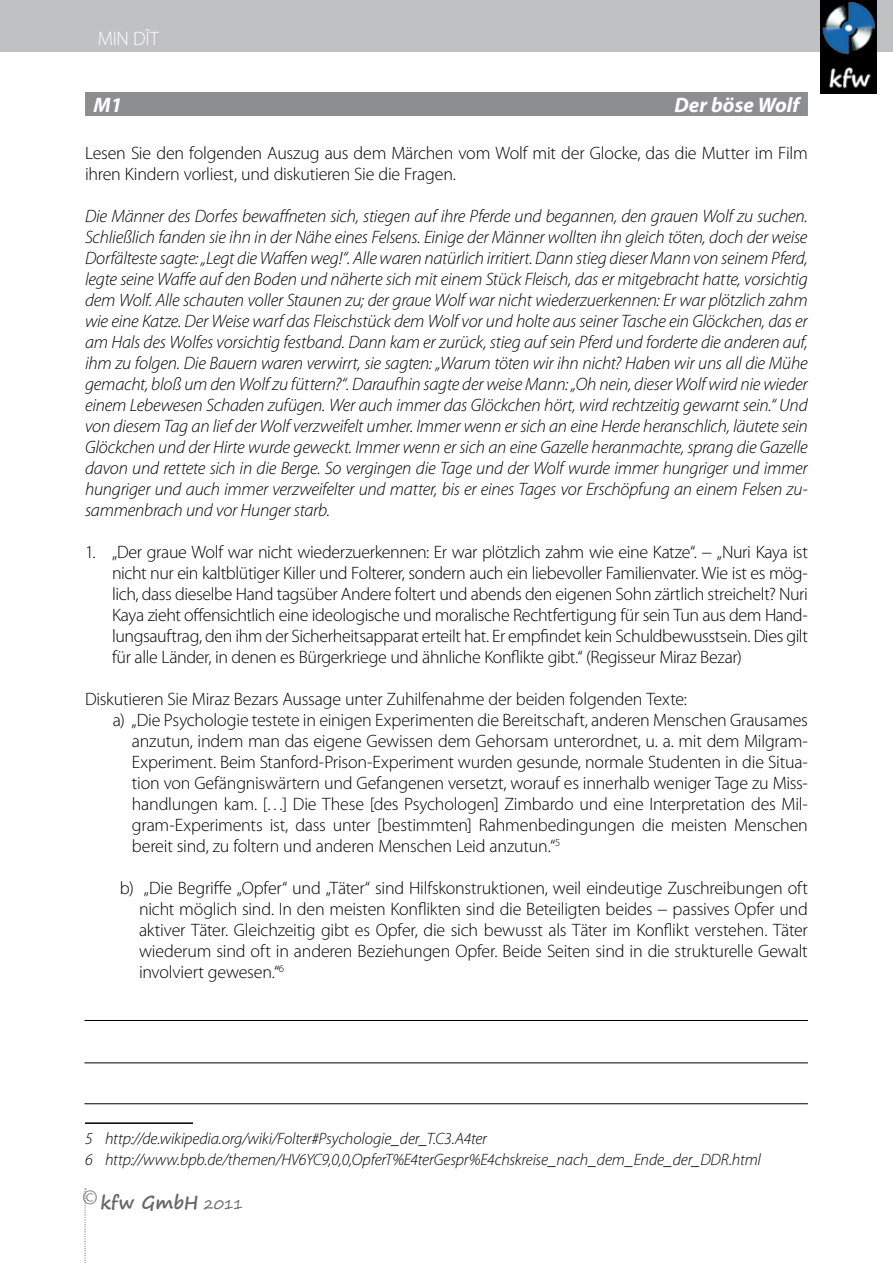
<style>
.page{position:relative;width:893px;height:1263px;background:#fff}
.page>*{position:absolute;margin:0;border:0;box-sizing:border-box;transform-origin:0 0}
.t1{font:italic 700 21px "Myriad Pro";color:#fff}
.t2{font:300 19.5px "Myriad Pro";letter-spacing:-.015em;color:#fff}
.t3{font:300 18px/21px "Myriad Pro";letter-spacing:-.015em;color:#000;text-align:justify}
.t4{font:italic 300 18px/21px "Myriad Pro";letter-spacing:-.015em;color:#000;text-align:justify}
.t5{font:700 18px "Segoe Print";letter-spacing:.005em;color:#666769}
.t6{font:italic 300 16.5px/21px "Myriad Pro";letter-spacing:-.01em;color:#000}
.s1{font-weight:400;font-size:13.5px}
</style>
<div class="page">
<div style="left:0;top:0;width:893px;height:52px;background:#c0c1c2"></div>
<img style="left:820px;top:0;width:56px;height:94px">
<svg style="left:84px;top:1188px;width:2px;height:75px"></svg>
<div style="left:85px;top:92px;width:723px;height:24px;background:#8d8e90"></div>
<hr style="left:85px;top:1122px;width:108px;height:2px;background:#000">
<hr style="left:84px;top:1020px;width:724px;height:1px;background:#000">
<hr style="left:84px;top:1062px;width:724px;height:1px;background:#000">
<hr style="left:84px;top:1103px;width:724px;height:1px;background:#000">
<p class="t2" style="left:98px;top:26px;width:62px">Min Dît</p>
<p class="t1" style="left:94px;top:91px;width:30px">M1</p>
<p class="t1" style="left:674px;top:91px;width:126px">Der böse Wolf</p>
<p class="t3" style="left:85px;top:142px;width:724px">Lesen Sie den folgenden Auszug aus dem Märchen vom Wolf mit der Glocke, das die Mutter im Film ihren Kindern vorliest, und diskutieren Sie die Fragen.</p>
<p class="t4" style="left:85px;top:205px;width:724px">Die Männer des Dorfes bewaffneten sich, stiegen auf ihre Pferde und begannen, den grauen Wolf zu suchen.<br>Schließlich fanden sie ihn in der Nähe eines Felsens. Einige der Männer wollten ihn gleich töten, doch der weise Dorfälteste sagte: „Legt die Waffen weg!“. Alle waren natürlich irritiert. Dann stieg dieser Mann von seinem Pferd, legte seine Waffe auf den Boden und näherte sich mit einem Stück Fleisch, das er mitgebracht hatte, vorsichtig dem Wolf. Alle schauten voller Staunen zu; der graue Wolf war nicht wiederzuerkennen: Er war plötzlich zahm wie eine Katze. Der Weise warf das Fleischstück dem Wolf vor und holte aus seiner Tasche ein Glöckchen, das er am Hals des Wolfes vorsichtig festband. Dann kam er zurück, stieg auf sein Pferd und forderte die anderen auf, ihm zu folgen. Die Bauern waren verwirrt, sie sagten: „Warum töten wir ihn nicht? Haben wir uns all die Mühe gemacht, bloß um den Wolf zu füttern?“. Daraufhin sagte der weise Mann: „Oh nein, dieser Wolf wird nie wieder einem Lebewesen Schaden zufügen. Wer auch immer das Glöckchen hört, wird rechtzeitig gewarnt sein.“ Und von diesem Tag an lief der Wolf verzweifelt umher. Immer wenn er sich an eine Herde heranschlich, läutete sein Glöckchen und der Hirte wurde geweckt. Immer wenn er sich an eine Gazelle heranmachte, sprang die Gazelle davon und rettete sich in die Berge. So vergingen die Tage und der Wolf wurde immer hungriger und immer hungriger und auch immer verzweifelter und matter, bis er eines Tages vor Erschöpfung an einem Felsen zu&shy;sammenbrach und vor Hunger starb.</p>
<p class="t3" style="left:112px;top:541px;width:697px;text-indent:-27px">1. „Der graue Wolf war nicht wiederzuerkennen: Er war plötzlich zahm wie eine Katze“. − „N uri Kaya ist nicht nur ein kaltblütiger Killer und Folterer, sondern auch ein liebevoller Familienvater. Wie ist es mög&shy;lich, dass dieselbe Hand tagsüber Andere foltert und abends den eigenen Sohn zärtlich streichelt? N uri Kaya zieht offensichtlich eine ideologische und moralische Rechtfertigung für sein Tun aus dem Hand&shy;lungsauftrag, den ihm der Sicherheitsapparat erteilt hat. Er empfindet kein Schuldbewusstsein. Dies gilt für alle Länder, in denen es Bürgerkriege und ähnliche Konflikte gibt.“ (Regisseur Miraz Bezar)</p>
<p class="t3" style="left:85px;top:688px;width:603px">Diskutieren Sie Miraz Bezars Aussage unter Zuhilfenahme der beiden folgenden Texte:</p>
<p class="t3" style="left:113px;top:709px;width:697px">a) „Die Psychologie testete in einigen Experimenten die Bereitschaft, anderen Menschen Grausames</p>
<p class="t3" style="left:132px;top:730px;width:677px">anzutun, indem man das eigene Gewissen dem Gehorsam unterordnet, u. a. mit dem Milgram-</p>
<p class="t3" style="left:132px;top:751px;width:678px">Experiment. Beim Stanford-Prison-Experiment wurden gesunde, normale Studenten in die Situa-</p>
<p class="t3" style="left:132px;top:772px;width:678px">tion von Gefängniswärtern und Gefangenen versetzt, worauf es innerhalb weniger Tage zu Miss-</p>
<p class="t3" style="left:132px;top:793px;width:678px">handlungen kam. […] Die These [des Psychologen] Zimbardo und eine I nterpretation des Mil-</p>
<p class="t3" style="left:132px;top:814px;width:678px">gram-Experiments ist, dass unter [bestimmten] Rahmenbedingungen die meisten Menschen</p>
<p class="t3" style="left:132px;top:835px;width:430px">bereit sind, zu foltern und anderen Menschen Leid anzutun.“<sup>5</sup></p>
<p class="t3" style="left:139px;top:877px;width:670px;text-indent:-19px">b) „Die Begriffe „Opfer“ und „Täter“ sind Hilfskonstruktionen, weil eindeutige Zuschreibungen oft nicht möglich sind. I n den meisten Konflikten sind die Beteiligten beides − passives Opfer und aktiver Täter. Gleichzeitig gibt es Opfer, die sich bewusst als Täter im Konflikt verstehen. Täter wiederum sind oft in anderen Beziehungen Opfer. Beide Seiten sind in die strukturelle Gewalt involviert gewesen.“<sup>6</sup></p>
<p class="t6" style="left:85px;top:1128px;width:677px">5 http://de.wikipedia.org/wiki/Folter#Psychologie_der_T.C3.A4ter<br>6 http://www.bpb.de/themen/HV6YC9,0,0,OpferT%E4terGespr%E4chskreise_nach_dem_Ende_der_DDR.html</p>
<p class="t5" style="left:82px;top:1186px;width:162px"><sup>©</sup>kfw GmbH <span class="s1">2011</span></p>
</div>
